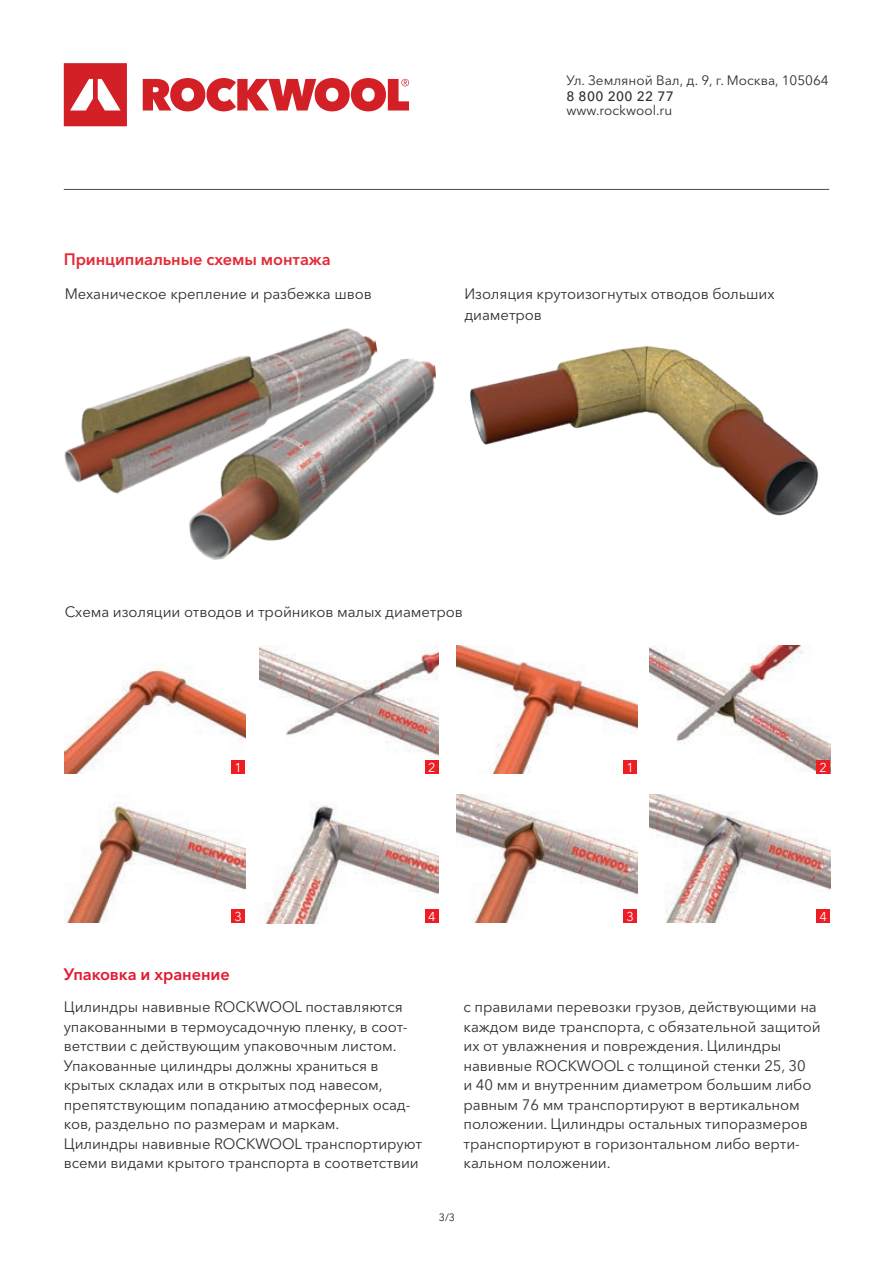
<style>
.page{position:relative;width:893px;height:1263px;background:#fff}
.page>*{position:absolute;margin:0;border:0;box-sizing:border-box;transform-origin:0 0}
.t1{font:600 16.5px "Avenir Next Cyr";letter-spacing:-.005em;color:#e42a37}
.t2{font:600 16.5px "Avenir Next Cyr";letter-spacing:-.005em;color:#e21931}
.t3{font:15px/19.5px "Avenir Next Cyr";letter-spacing:-.005em;color:#312f30}
.t4{font:13.5px "Avenir Next Cyr";color:#312f30}
.t5{font:500 13.5px "Avenir Next Cyr";letter-spacing:.03em;color:#312f30}
.t6{font:12.75px "Avenir Next Cyr";color:#fff}
.t7{font:10.5px "Avenir Next Cyr";color:#231f20}
</style>
<div class="page">
<svg style="left:64px;top:63px;width:63px;height:63px"></svg>
<svg style="left:143px;top:78px;width:266px;height:33px"></svg>
<hr style="left:64px;top:189px;width:765px;height:1px;background:#57585a">
<img style="left:260px;top:646px;width:178px;height:113px">
<img style="left:65px;top:669px;width:181px;height:105px">
<img style="left:265px;top:802px;width:173px;height:121px">
<img style="left:66px;top:802px;width:180px;height:121px">
<div style="left:232px;top:760px;width:13px;height:14px;background:#ee1d23"></div>
<div style="left:232px;top:909px;width:13px;height:14px;background:#ee1d23"></div>
<div style="left:425px;top:760px;width:13px;height:14px;background:#ee1d23"></div>
<div style="left:425px;top:909px;width:13px;height:14px;background:#ee1d23"></div>
<img style="left:649px;top:646px;width:181px;height:128px">
<img style="left:456px;top:646px;width:181px;height:128px">
<img style="left:649px;top:795px;width:181px;height:128px">
<img style="left:456px;top:795px;width:181px;height:128px">
<div style="left:623px;top:760px;width:14px;height:14px;background:#ee1d23"></div>
<div style="left:623px;top:909px;width:14px;height:14px;background:#ee1d23"></div>
<div style="left:816px;top:760px;width:14px;height:14px;background:#ee1d23"></div>
<div style="left:816px;top:909px;width:14px;height:14px;background:#ee1d23"></div>
<img style="left:189px;top:358px;width:247px;height:202px">
<img style="left:64px;top:328px;width:329px;height:174px">
<img style="left:470px;top:345px;width:349px;height:171px">
<p class="t1" style="left:64px;top:249px;width:268px">Принципиальные схемы монтажа</p>
<p class="t4" style="left:566px;top:72px;width:264px">Ул. Земляной Вал, д. 9, г. Москва, 105064</p>
<p class="t5" style="left:566px;top:88px;width:109px">8 800 200 22 77</p>
<p class="t4" style="left:566px;top:102px;width:107px">www.rockwool.ru</p>
<p class="t3" style="left:65px;top:284px;width:309px">Механическое крепление и разбежка швов</p>
<p class="t3" style="left:464px;top:284px;width:312px;line-height:21px">Изоляция крутоизогнутых отводов больших диаметров</p>
<p class="t3" style="left:65px;top:602px;width:400px">Схема изоляции отводов и тройников малых диаметров</p>
<p class="t6" style="left:235px;top:760px;width:9px">1</p>
<p class="t6" style="left:235px;top:909px;width:9px">3</p>
<p class="t2" style="left:64px;top:964px;width:167px">Упаковка и хранение</p>
<p class="t6" style="left:428px;top:760px;width:9px">2</p>
<p class="t6" style="left:428px;top:909px;width:9px">4</p>
<p class="t6" style="left:626px;top:760px;width:9px">1</p>
<p class="t6" style="left:626px;top:909px;width:9px">3</p>
<p class="t6" style="left:820px;top:760px;width:9px">2</p>
<p class="t6" style="left:820px;top:909px;width:9px">4</p>
<p class="t3" style="left:64px;top:997px;width:360px">Цилиндры навивные ROCKWOOL поставляются упакованными в термоусадочную пленку, в соот&shy;ветствии с действующим упаковочным листом.<br>Упакованные цилиндры должны храниться в крытых складах или в открытых под навесом, препятствующим попаданию атмосферных осад&shy;ков, раздельно по размерам и маркам.<br>Цилиндры навивные ROCKWOOL транспортируют всеми видами крытого транспорта в соответствии</p>
<p class="t3" style="left:463px;top:997px;width:359px">с правилами перевозки грузов, действующими на каждом виде транспорта, с обязательной защитой их от увлажнения и повреждения. Цилиндры навивные ROCKWOOL с толщиной стенки 25, 30<br>и 40 мм и внутренним диаметром большим либо равным 76 мм транспортируют в вертикальном положении. Цилиндры остальных типоразмеров транспортируют в горизонтальном либо верти&shy;кальном положении.</p>
<p class="t7" style="left:439px;top:1211px;width:18px">3/3</p>
</div>
